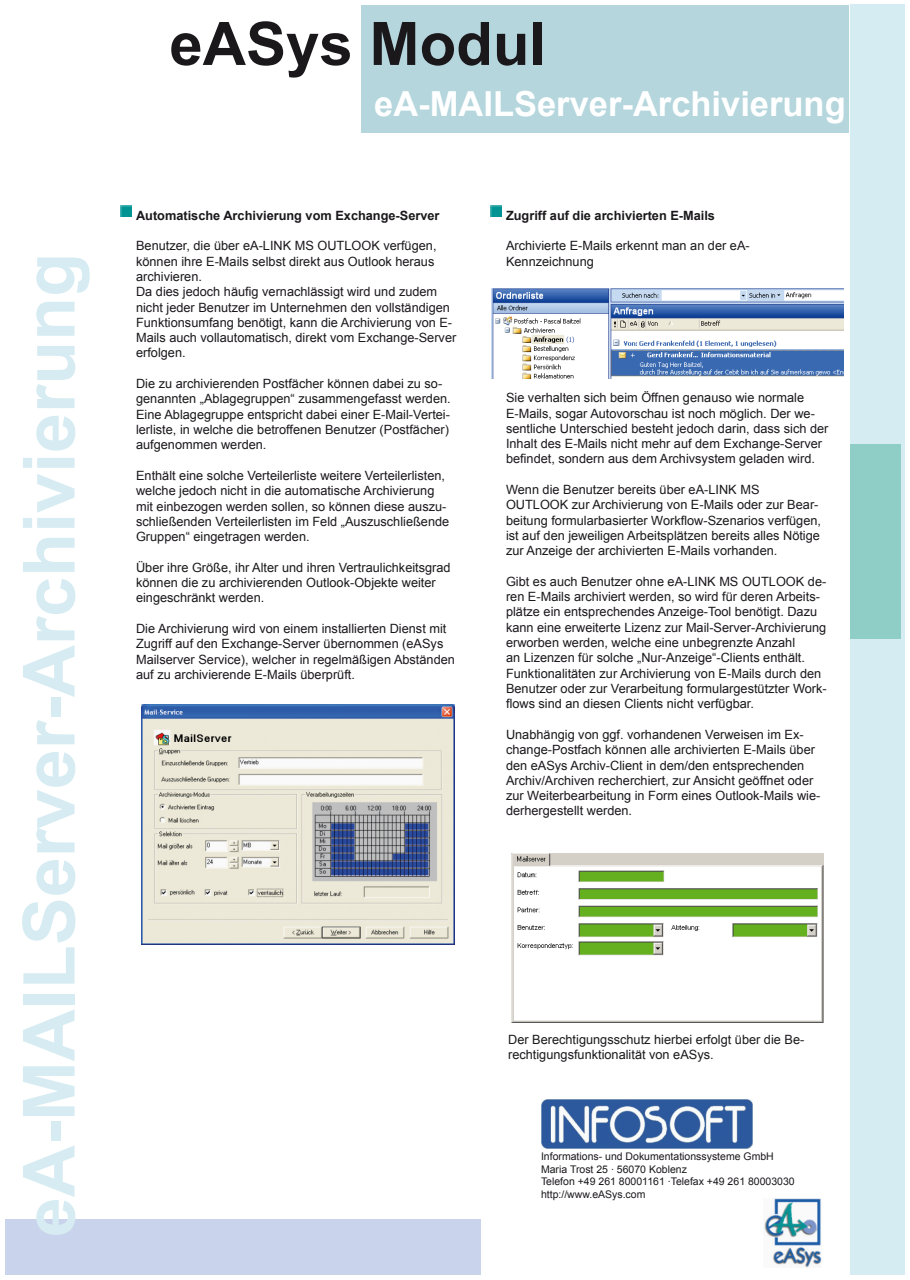
<style>
.page{position:relative;width:910px;height:1280px;background:#fff}
.page>*{position:absolute;margin:0;border:0;box-sizing:border-box;transform-origin:0 0}
.t1{font:700 72px "Arial";color:#d6ecf2}
.t2{font:700 60px "Arial";color:#1b181c}
.t3{font:700 34.5px "Arial";color:#fff}
.t4{font:12.75px/15.3px "Arial";color:#1b181c}
.t5{font:700 12.75px "Arial";color:#1b181c}
.t6{font:10.5px/12.6px "Arial";color:#1b181c}
</style>
<div class="page">
<div style="left:850px;top:4px;width:54px;height:1271px;background:#d5ecf2"></div>
<div style="left:5px;top:1219px;width:475px;height:56px;background:#c9d4ec"></div>
<div style="left:850px;top:444px;width:51px;height:195px;background:#8fcdc7"></div>
<div style="left:361px;top:5px;width:488px;height:127px;background:#b4d6dc"></div>
<img style="left:142px;top:705px;width:312px;height:239px">
<img style="left:492px;top:288px;width:351px;height:91px">
<img style="left:512px;top:854px;width:311px;height:168px">
<img style="left:542px;top:1100px;width:211px;height:48px">
<img style="left:764px;top:1198px;width:58px;height:69px">
<svg style="left:491px;top:206px;width:10px;height:10px"></svg>
<svg style="left:121px;top:206px;width:10px;height:10px"></svg>
<p class="t1" style="left:2px;top:1237px;width:986px;rotate:-90deg">eA-MAILServer-Archivierung</p>
<p class="t2" style="left:169px;top:4px;width:378px">eASys Modul</p>
<p class="t3" style="left:374px;top:81px;width:473px">eA-MAILServer-Archivierung</p>
<p class="t5" style="left:136px;top:207px;width:305px">Automatische Archivierung vom Exchange-Server</p>
<p class="t4" style="left:136px;top:238px;width:302px">Benutzer, die über eA-LINK MS OUTLOOK verfügen, können ihre E-Mails selbst direkt aus Outlook heraus archivieren.</p>
<p class="t4" style="left:136px;top:284px;width:322px">Da dies jedoch häufig vernachlässigt wird und zudem nicht jeder Benutzer im Unternehmen den vollständigen Funktionsumfang benötigt, kann die Archivierung von E-Mails auch vollautomatisch, direkt vom Exchange-Server erfolgen.</p>
<p class="t4" style="left:136px;top:376px;width:316px">Die zu archivierenden Postfächer können dabei zu so&shy;genannten „Ablagegruppen“ zusammengefasst werden.<br>Eine Ablagegruppe entspricht dabei einer E-Mail-Vertei&shy;lerliste, in welche die betroffenen Benutzer (Postfächer) aufgenommen werden.</p>
<p class="t4" style="left:136px;top:468px;width:315px">Enthält eine solche Verteilerliste weitere Verteilerlisten, welche jedoch nicht in die automatische Archivierung mit einbezogen werden sollen, so können diese auszu&shy;schließenden Verteilerlisten im Feld „Auszuschließende Gruppen“ eingetragen werden.</p>
<p class="t4" style="left:136px;top:560px;width:316px">Über ihre Größe, ihr Alter und ihren Vertraulichkeitsgrad können die zu archivierenden Outlook-Objekte weiter eingeschränkt werden.</p>
<p class="t4" style="left:136px;top:621px;width:320px">Die Archivierung wird von einem installierten Dienst mit Zugriff auf den Exchange-Server übernommen (eASys Mailserver Service), welcher in regelmäßigen Abständen auf zu archivierende E-Mails überprüft.</p>
<p class="t5" style="left:506px;top:207px;width:211px">Zugriff auf die archivierten E-Mails</p>
<p class="t4" style="left:506px;top:238px;width:245px">Archivierte E-Mails erkennt man an der eA-<br>Kennzeichnung</p>
<p class="t4" style="left:506px;top:390px;width:324px">Sie verhalten sich beim Öffnen genauso wie normale E-Mails, sogar Autovorschau ist noch möglich. Der we&shy;sentliche Unterschied besteht jedoch darin, dass sich der Inhalt des E-Mails nicht mehr auf dem Exchange-Server befindet, sondern aus dem Archivsystem geladen wird.</p>
<p class="t4" style="left:506px;top:482px;width:255px">Wenn die Benutzer bereits über eA-LINK MS</p>
<p class="t4" style="left:506px;top:497px;width:317px">OUTLOOK zur Archivierung von E-Mails oder zur Bear&shy;beitung formularbasierter Workflow-Szenarios verfügen, ist auf den jeweiligen Arbeitsplätzen bereits alles Nötige zur Anzeige der archivierten E-Mails vorhanden.</p>
<p class="t4" style="left:506px;top:574px;width:322px">Gibt es auch Benutzer ohne eA-LINK MS OUTLOOK de&shy;ren E-Mails archiviert werden, so wird für deren Arbeits&shy;plätze ein entsprechendes Anzeige-Tool benötigt. Dazu kann eine erweiterte Lizenz zur Mail-Server-Archivierung erworben werden, welche eine unbegrenzte Anzahl<br>an Lizenzen für solche „Nur-Anzeige“-Clients enthält.<br>Funktionalitäten zur Archivierung von E-Mails durch den Benutzer oder zur Verarbeitung formulargestützter Work&shy;flows sind an diesen Clients nicht verfügbar.</p>
<p class="t4" style="left:506px;top:727px;width:316px">Unabhängig von ggf. vorhandenen Verweisen im Ex&shy;change-Postfach können alle archivierten E-Mails über den eASys Archiv-Client in dem/den entsprechenden Archiv/Archiven recherchiert, zur Ansicht geöffnet oder zur Weiterbearbeitung in Form eines Outlook-Mails wie&shy;derhergestellt werden.</p>
<p class="t4" style="left:508px;top:1032px;width:298px">Der Berechtigungsschutz hierbei erfolgt über die Be&shy;rechtigungsfunktionalität von eASys.</p>
<p class="t6" style="left:541px;top:1150px;width:234px">Informations- und Dokumentationssysteme GmbH</p>
<p class="t6" style="left:541px;top:1163px;width:147px">Maria Trost 25 ∙ 56070 Koblenz</p>
<p class="t6" style="left:541px;top:1175px;width:255px">Telefon +49 261 80001161 ∙Telefax +49 261 80003030 http://www.eASys.com</p>
</div>
